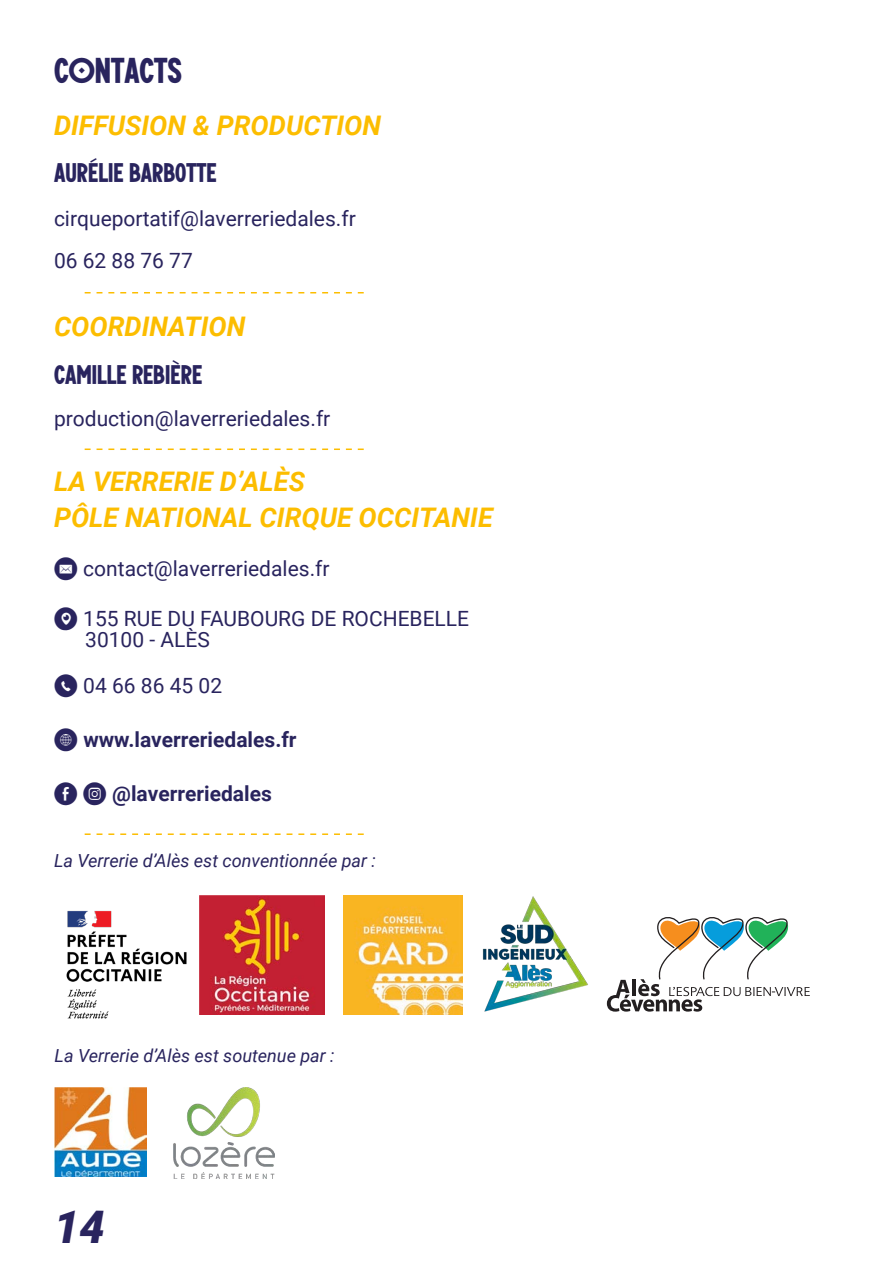
<style>
.page{position:relative;width:893px;height:1263px;background:#fff}
.page>*{position:absolute;margin:0;border:0;box-sizing:border-box;transform-origin:0 0}
.t1{font:italic 900 45px "Roboto";color:#29245e}
.t2{font:36px "Verrerie V3";color:#29245e}
.t3{font:italic 700 27px/36px "Roboto";color:#fcbd00}
.t4{font:27px "Verrerie V3";color:#29245e}
.t5{font:21px/42px "Roboto";color:#29245e}
.t6{font:700 21px "Roboto";color:#29245e}
.t7{font:italic 18px "Roboto";color:#29245e}
.s1{font-family:"Social Media Circled";font-size:22.5px}
.s2{font-family:"Social Media Circled";font-weight:400;font-size:22.5px}
</style>
<div class="page">
<svg style="left:85px;top:292px;width:279px;height:1px"></svg>
<svg style="left:85px;top:448px;width:279px;height:2px"></svg>
<img style="left:66px;top:895px;width:134px;height:124px">
<svg style="left:85px;top:833px;width:279px;height:2px"></svg>
<img style="left:200px;top:895px;width:125px;height:119px">
<img style="left:344px;top:895px;width:119px;height:119px">
<img style="left:482px;top:896px;width:106px;height:116px">
<svg style="left:607px;top:917px;width:203px;height:95px"></svg>
<img style="left:55px;top:1087px;width:92px;height:89px">
<img style="left:174px;top:1087px;width:101px;height:91px">
<h2 class="t2" style="left:54px;top:51px;width:130px">CONTACTS</h2>
<p class="t3" style="left:54px;top:108px;width:329px">DIFFUSION &amp; PRODUCTION</p>
<p class="t4" style="left:54px;top:158px;width:164px">AURÉLIE BARBOTTE</p>
<p class="t5" style="left:54px;top:198px;width:303px">cirqueportatif@laverreriedales.fr<br>06 62 88 76 77</p>
<p class="t3" style="left:54px;top:308px;width:193px">COORDINATION</p>
<p class="t4" style="left:54px;top:360px;width:150px">CAMILLE REBIÈRE</p>
<p class="t5" style="left:54px;top:398px;width:278px">production@laverreriedales.fr</p>
<p class="t3" style="left:54px;top:464px;width:440px">LA VERRERIE D’ALÈS<br>PÔLE NATIONAL CIRQUE OCCITANIE</p>
<p class="t5" style="left:54px;top:547px;width:277px"><span class="s1">k</span> contact@laverreriedales.fr</p>
<p class="t5" style="left:85px;top:608px;width:385px;line-height:21px;text-indent:-31px"><span class="s1">o</span> 155 RUE DU FAUBOURG DE ROCHEBELLE<br>30100 - ALÈS</p>
<p class="t5" style="left:54px;top:665px;width:170px"><span class="s1">m</span> 04 66 86 45 02</p>
<p class="t6" style="left:54px;top:728px;width:244px"><span class="s2">K</span> www.laverreriedales.fr</p>
<p class="t6" style="left:54px;top:782px;width:219px"><span class="s2">E Q</span> @laverreriedales</p>
<p class="t7" style="left:54px;top:851px;width:323px">La Verrerie d’Alès est conventionnée par :</p>
<p class="t7" style="left:55px;top:1045px;width:281px">La Verrerie d’Alès est soutenue par :</p>
<h1 class="t1" style="left:54px;top:1201px;width:52px">14</h1>
</div>
